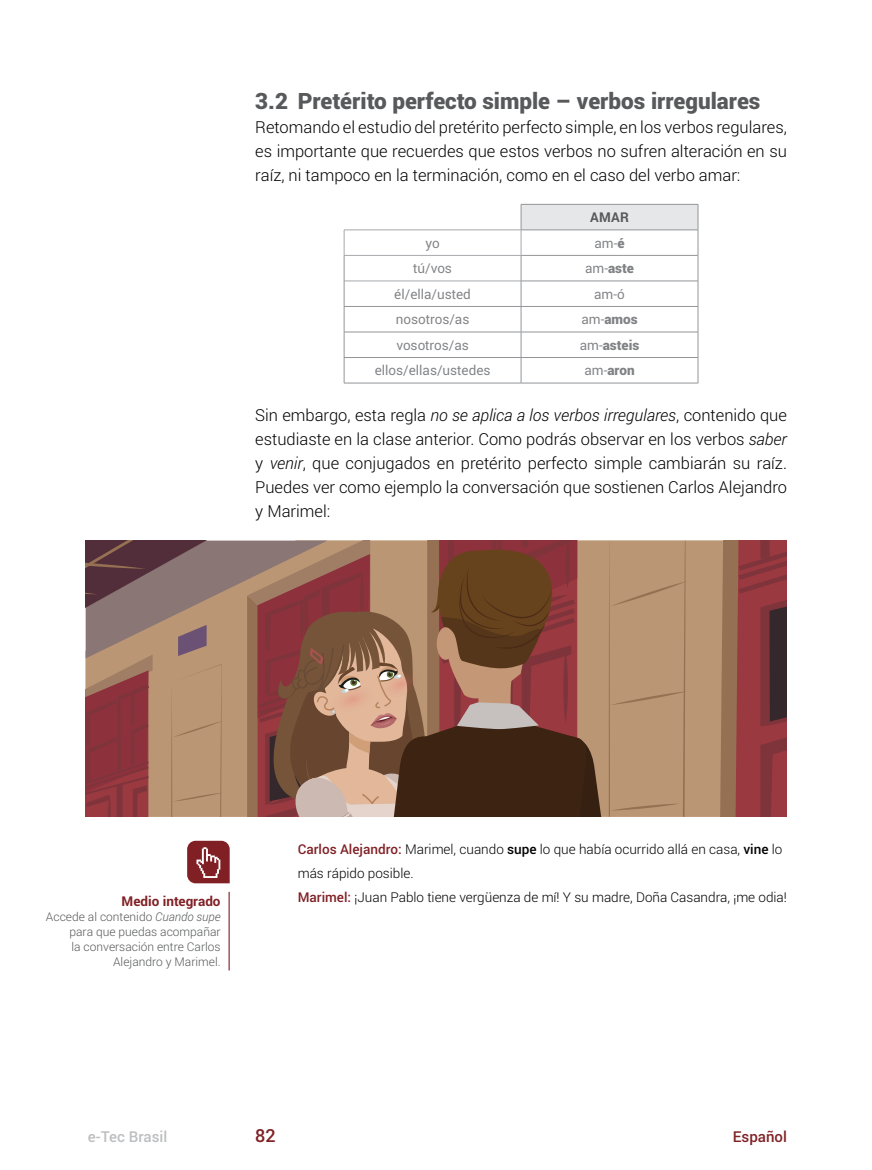
<style>
.page{position:relative;width:872px;height:1170px;background:#fff}
.page>*{position:absolute;margin:0;border:0;box-sizing:border-box;transform-origin:0 0}
.t1{font:900 22.5px "Roboto";color:#58595b}
.t2{font:500 18px "Roboto";color:#802126}
.t3{font:300 16.5px/24px "Roboto";color:#000;text-align:justify}
.t4{font:500 15px "Roboto";color:#bcbec0}
.t5{font:500 15px "Roboto";color:#802126}
.t6{font:300 13.5px/24px "Roboto";color:#000}
.t7{font:13.5px "Roboto";color:#808285}
.t8{font:900 13.5px "Roboto";color:#808285}
.t9{font:700 13.5px "Roboto";color:#802126}
.t10{font:700 13.5px "Roboto";color:#58595b}
.t11{font:300 12px/15px "Roboto";color:#58595b;text-align:right}
.s1{font-weight:900}
.s2{font-weight:400}
.s3{font-style:italic}
.s4{font-weight:500;color:#802126}
.s5{font-weight:500}
</style>
<div class="page">
<div style="left:521px;top:204px;width:177px;height:26px;background:#e6e7e8"></div>
<svg style="left:345px;top:230px;width:352px;height:153px"></svg>
<hr style="left:344px;top:229px;width:177px;height:1px;background:#a7a9ac">
<hr style="left:344px;top:255px;width:177px;height:1px;background:#a7a9ac">
<hr style="left:344px;top:281px;width:177px;height:1px;background:#a7a9ac">
<hr style="left:521px;top:204px;width:177px;height:1px;background:#939598">
<hr style="left:344px;top:306px;width:177px;height:1px;background:#939598">
<hr style="left:521px;top:306px;width:177px;height:1px;background:#939598">
<hr style="left:344px;top:332px;width:177px;height:1px;background:#939598">
<hr style="left:521px;top:332px;width:177px;height:1px;background:#939598">
<hr style="left:344px;top:357px;width:177px;height:1px;background:#939598">
<svg style="left:344px;top:230px;width:1px;height:153px"></svg>
<hr style="left:521px;top:357px;width:177px;height:1px;background:#939598">
<svg style="left:521px;top:205px;width:1px;height:178px"></svg>
<svg style="left:697px;top:205px;width:1px;height:178px"></svg>
<hr style="left:344px;top:383px;width:177px;height:1px;background:#939598">
<hr style="left:521px;top:383px;width:177px;height:1px;background:#939598">
<hr style="left:521px;top:229px;width:177px;height:1px;background:#939598">
<hr style="left:521px;top:255px;width:177px;height:1px;background:#939598">
<hr style="left:521px;top:281px;width:177px;height:1px;background:#939598">
<svg style="left:715px;top:540px;width:72px;height:276px;background:#864442"></svg>
<svg style="left:687px;top:540px;width:80px;height:156px;background:#a46c5a"></svg>
<svg style="left:86px;top:540px;width:601px;height:277px;background:#946955"></svg>
<hr style="left:228px;top:891px;width:2px;height:79px;background:#802025">
<svg style="left:187px;top:840px;width:43px;height:43px;background:#944347"></svg>
<h1 class="t1" style="left:255px;top:85px;width:507px">3.2 Pretérito perfecto simple – verbos irregulares</h1>
<p class="t3" style="left:255px;top:115px;width:533px">Retomando el estudio del pretérito perfecto simple, en los verbos regulares, es importante que recuerdes que estos verbos no sufren alteración en su raíz, ni tampoco en la terminación, como en el caso del verbo amar:</p>
<p class="t10" style="left:590px;top:208px;width:41px">AMAR</p>
<p class="t7" style="left:425px;top:233px;width:16px">yo</p>
<p class="t7" style="left:594px;top:233px;width:32px">am-<span class="s1">é</span></p>
<p class="t7" style="left:413px;top:259px;width:40px">tú/vos</p>
<p class="t8" style="left:585px;top:259px;width:50px"><span class="s2">am-</span>aste</p>
<p class="t7" style="left:394px;top:284px;width:78px">él/ella/usted</p>
<p class="t7" style="left:594px;top:284px;width:32px">am-ó</p>
<p class="t7" style="left:396px;top:310px;width:75px">nosotros/as</p>
<p class="t8" style="left:581px;top:310px;width:58px"><span class="s2">am-</span>amos</p>
<p class="t7" style="left:396px;top:335px;width:74px">vosotros/as</p>
<p class="t8" style="left:580px;top:335px;width:61px"><span class="s2">am-</span>asteis</p>
<p class="t7" style="left:375px;top:361px;width:117px">ellos/ellas/ustedes</p>
<p class="t8" style="left:584px;top:361px;width:52px"><span class="s2">am-</span>aron</p>
<p class="t3" style="left:255px;top:403px;width:533px">Sin embargo, esta regla <span class="s3">no se aplica a los verbos irregulares</span>, contenido que estudiaste en la clase anterior. Como podrás observar en los verbos <span class="s3">saber </span>y <span class="s3">venir</span>, que conjugados en pretérito perfecto simple cambiarán su raíz.<br>Puedes ver como ejemplo la conversación que sostienen Carlos Alejandro y Marimel:</p>
<p class="t6" style="left:298px;top:836px;width:486px"><span class="s4">Carlos Alejandro:</span> Marimel, cuando <span class="s5">supe</span> lo que había ocurrido allá en casa, <span class="s5">vine</span> lo más rápido posible.</p>
<p class="t9" style="left:122px;top:892px;width:100px">Medio integrado</p>
<p class="t6" style="left:298px;top:884px;width:490px"><span class="s4">Marimel:</span> ¡Juan Pablo tiene vergüenza de mí! Y su madre, Doña Casandra, ¡me odia!</p>
<p class="t11" style="left:46px;top:909px;width:176px">Accede al contenido <span class="s3">Cuando supe </span>para que puedas acompañar<br>la conversación entre Carlos<br>Alejandro y Marimel.</p>
<p class="t4" style="left:88px;top:1125px;width:81px">e-Tec Brasil</p>
<p class="t2" style="left:255px;top:1122px;width:22px">82</p>
<p class="t5" style="left:733px;top:1125px;width:56px">Español</p>
</div>
